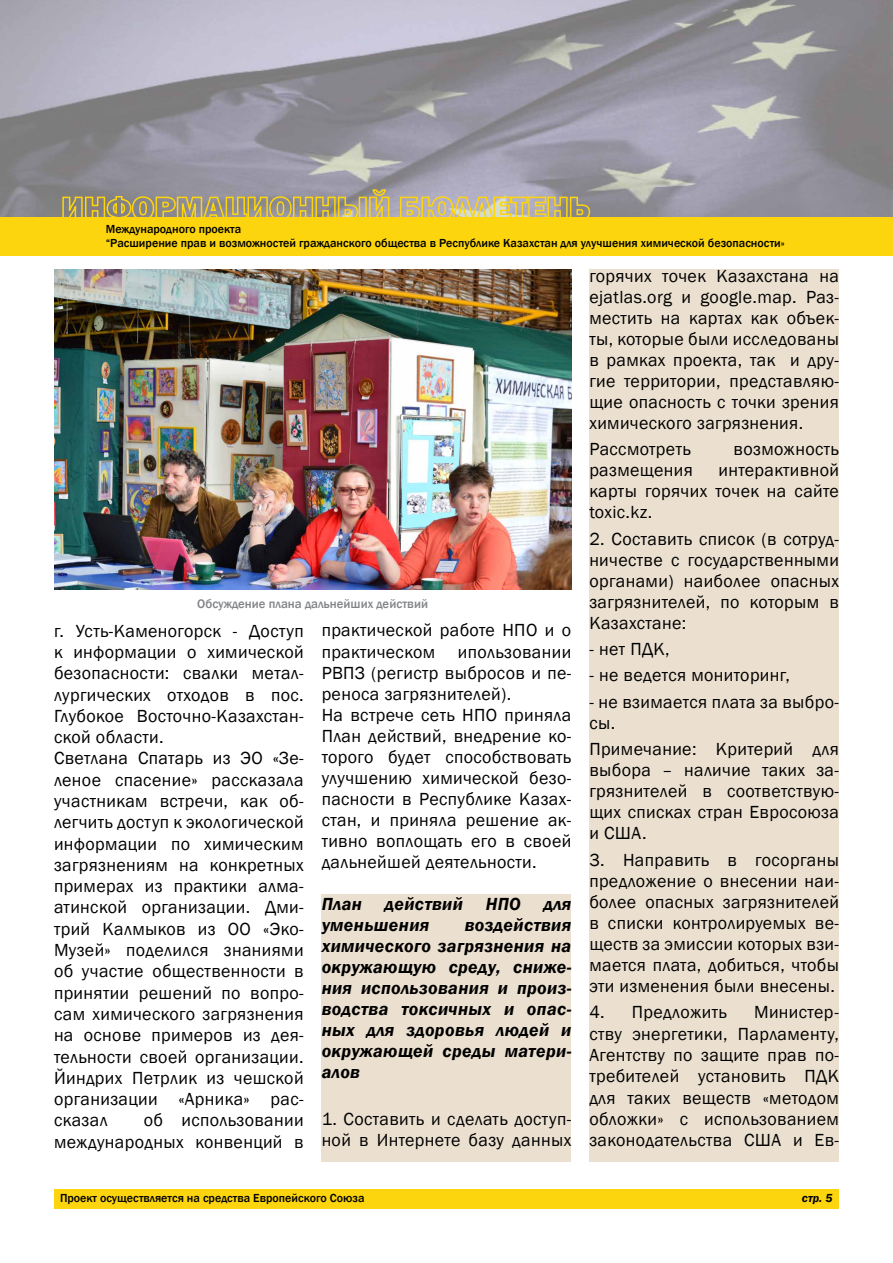
<style>
.page{position:relative;width:893px;height:1263px;background:#fff}
.page>*{position:absolute;margin:0;border:0;box-sizing:border-box;transform-origin:0 0}
.t1{font:18px/21px "Franklin Gothic";letter-spacing:.02em;color:#000;text-align:justify}
.t2{font:italic 600 18px/21px "Franklin Gothic";letter-spacing:.02em;color:#000;text-align:justify}
.t3{font:500 12.75px "Franklin Gothic";color:#828487}
.t4{font:500 12px/14.4px "Franklin Gothic";color:#000}
.t5{font:italic 600 12px "Franklin Gothic";color:#000}
</style>
<div class="page">
<div style="left:54px;top:1189px;width:785px;height:20px;background:#fcd50e"></div>
<img style="left:0;top:0;width:893px;height:217px">
<div style="left:0;top:217px;width:893px;height:38px;background:#fcd50e"></div>
<svg style="left:62px;top:189px;width:328px;height:28px;background:#a79d77"></svg>
<svg style="left:399px;top:196px;width:192px;height:21px;background:#c5b987"></svg>
<div style="left:322px;top:894px;width:249px;height:267px;background:#ebe0d0"></div>
<div style="left:589px;top:269px;width:250px;height:892px;background:#ebe0d0"></div>
<img style="left:54px;top:269px;width:517px;height:321px">
<p class="t4" style="left:106px;top:222px;width:680px">Международного проекта<br>“Расширение прав и возможностей гражданского общества в Республике Казахстан для улучшения химической безопасности»</p>
<p class="t3" style="left:197px;top:596px;width:232px">Обсуждение плана дальнейших действий</p>
<p class="t1" style="left:54px;top:620px;width:251px;text-align:left">г. Усть-Каменогорск - Доступ к информации о химической безопасности: свалки метал&shy;лургических отходов в пос.<br>Глубокое Восточно-Казахстан&shy;ской области.<br>Светлана Спатарь из ЭО «Зе&shy;леное спасение» рассказала участникам встречи, как об&shy;легчить доступ к экологической информации по химическим загрязнениям на конкретных примерах из практики алма&shy;атинской организации. Дми&shy;трий Калмыков из ОО «Эко-<br>Музей» поделился знаниями об участие общественности в принятии решений по вопро&shy;сам химического загрязнения на основе примеров из дея&shy;тельности своей организации.<br>Йиндрих Петрлик из чешской организации «Арника» рас&shy;сказал</p>
<p class="t1" style="left:54px;top:1110px;width:251px;text-align:right">об использовании международных конвенций в</p>
<p class="t1" style="left:322px;top:620px;width:251px">практической работе НПО и о практическом</p>
<p class="t1" style="left:322px;top:641px;width:251px;text-align:left;text-indent:136px">ипользовании<br>РВПЗ (регистр выбросов и пе&shy;реноса загрязнителей).<br>На встрече сеть НПО приняла<br>План действий, внедрение ко&shy;торого будет способствовать улучшению химической безо&shy;пасности в Республике Казах&shy;стан, и приняла решение ак&shy;тивно воплощать его в своей дальнейшей деятельности.</p>
<p class="t2" style="left:322px;top:893px;width:42px">План</p>
<p class="t2" style="left:385px;top:893px;width:80px">действий</p>
<p class="t2" style="left:486px;top:893px;width:37px">НПО</p>
<p class="t2" style="left:544px;top:893px;width:29px">для</p>
<p class="t2" style="left:322px;top:914px;width:109px">уменьшения</p>
<p class="t2" style="left:322px;top:914px;width:251px;text-indent:143px">воздействия химического загрязнения на окружающую среду, сниже&shy;ния использования и произ&shy;водства токсичных и опас&shy;ных для здоровья людей и окружающей среды матери&shy;алов</p>
<p class="t1" style="left:322px;top:1109px;width:251px">1. Составить и сделать доступ&shy;ной в Интернете базу данных</p>
<p class="t1" style="left:589px;top:266px;width:251px">горячих точек Казахстана на ejatlas.org и google.map. Раз&shy;местить на картах как объек&shy;ты, которые были исследованы в рамках проекта, так и дру&shy;гие территории, представляю&shy;щие опасность с точки зрения химического загрязнения.</p>
<p class="t1" style="left:589px;top:439px;width:103px">Рассмотреть</p>
<p class="t1" style="left:734px;top:439px;width:107px">возможность</p>
<p class="t1" style="left:589px;top:460px;width:105px">размещения</p>
<p class="t1" style="left:589px;top:460px;width:251px;text-indent:129px">интерактивной карты горячих точек на сайте toxic.kz.</p>
<p class="t1" style="left:589px;top:528px;width:251px">2. Составить список (в сотруд&shy;ничестве с государственными органами) наиболее опасных загрязнителей, по которым в Казахстане:</p>
<p class="t1" style="left:589px;top:639px;width:82px">- нет ПДК,</p>
<p class="t1" style="left:589px;top:665px;width:202px">- не ведется мониторинг,</p>
<p class="t1" style="left:589px;top:692px;width:251px">- не взимается плата за выбро&shy;сы.</p>
<p class="t1" style="left:589px;top:739px;width:251px">Примечание: Критерий для выбора – наличие таких за&shy;грязнителей в соответствую&shy;щих списках стран Евросоюза и США.</p>
<p class="t1" style="left:589px;top:850px;width:251px">3. Направить в госорганы предложение о внесении наи&shy;более опасных загрязнителей в списки контролируемых ве&shy;ществ за эмиссии которых взи&shy;мается плата, добиться, чтобы эти изменения были внесены.</p>
<p class="t1" style="left:589px;top:1002px;width:139px">4. Предложить</p>
<p class="t1" style="left:589px;top:1002px;width:251px;text-indent:165px">Министер&shy;ству энергетики, Парламенту, Агентству по защите прав по&shy;требителей установить ПДК для таких веществ «методом обложки» с использованием законодательства США и Ев-</p>
<p class="t4" style="left:60px;top:1190px;width:306px">Проект осуществляется на средства Европейского Союза</p>
<p class="t5" style="left:802px;top:1190px;width:32px">стр. 5</p>
</div>
